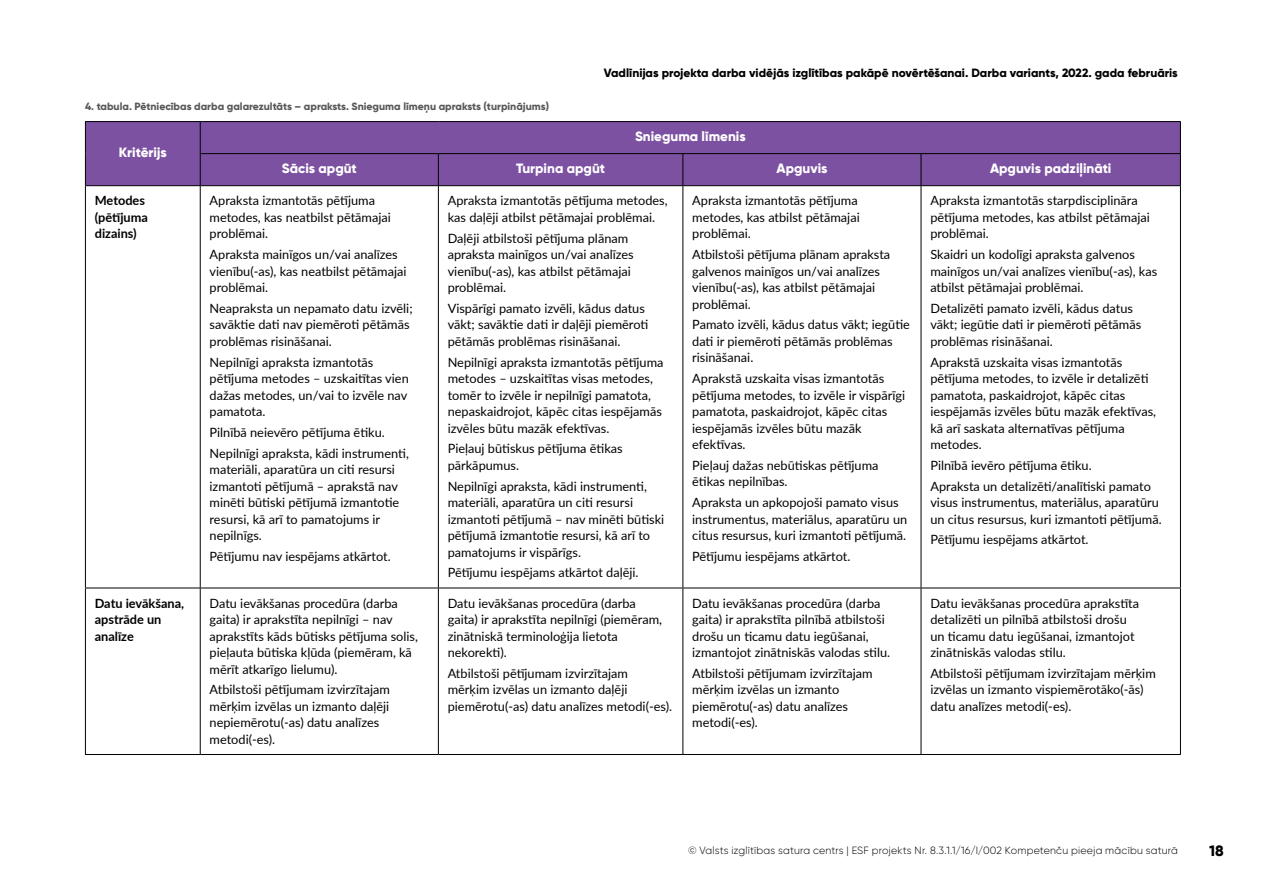
<style>
.page{position:relative;width:1263px;height:893px;background:#fff}
.page>*{position:absolute;margin:0;border:0;box-sizing:border-box;transform-origin:0 0}
.t1{font:800 15px "Gilroy";color:#000}
.t2{font:800 13.5px "Gilroy";color:#fff}
.t3{font:12.75px/16.5px "Lato";color:#000}
.t4{font:700 12.75px/16.5px "Lato";color:#000}
.t5{font:800 12px "Gilroy";color:#000}
.t6{font:300 10.5px "Gilroy";letter-spacing:.02em;color:#000}
.t7{font:800 10.5px "Gilroy";color:#58595b}
</style>
<div class="page">
<div style="left:86px;top:122px;width:1094px;height:63px;background:#7c51a1"></div>
<hr style="left:200px;top:122px;width:1px;height:31px;background:#000">
<hr style="left:200px;top:153px;width:238px;height:1px;background:#000">
<hr style="left:200px;top:154px;width:1px;height:31px;background:#000">
<hr style="left:438px;top:153px;width:245px;height:1px;background:#000">
<hr style="left:438px;top:154px;width:1px;height:31px;background:#000">
<hr style="left:683px;top:153px;width:238px;height:1px;background:#000">
<hr style="left:682px;top:154px;width:1px;height:31px;background:#000">
<hr style="left:921px;top:153px;width:260px;height:1px;background:#000">
<hr style="left:921px;top:154px;width:1px;height:31px;background:#000">
<hr style="left:200px;top:186px;width:1px;height:402px;background:#000">
<hr style="left:438px;top:186px;width:1px;height:402px;background:#000">
<hr style="left:682px;top:186px;width:1px;height:402px;background:#000">
<hr style="left:921px;top:186px;width:1px;height:402px;background:#000">
<hr style="left:85px;top:588px;width:115px;height:1px;background:#000">
<hr style="left:200px;top:588px;width:238px;height:1px;background:#000">
<hr style="left:200px;top:588px;width:1px;height:166px;background:#000">
<hr style="left:438px;top:588px;width:245px;height:1px;background:#000">
<hr style="left:438px;top:588px;width:1px;height:166px;background:#000">
<hr style="left:683px;top:588px;width:238px;height:1px;background:#000">
<hr style="left:682px;top:588px;width:1px;height:166px;background:#000">
<hr style="left:921px;top:588px;width:260px;height:1px;background:#000">
<hr style="left:921px;top:588px;width:1px;height:166px;background:#000">
<hr style="left:85px;top:754px;width:115px;height:1px;background:#000">
<hr style="left:200px;top:754px;width:238px;height:1px;background:#000">
<hr style="left:438px;top:754px;width:245px;height:1px;background:#000">
<hr style="left:683px;top:754px;width:238px;height:1px;background:#000">
<hr style="left:921px;top:754px;width:260px;height:1px;background:#000">
<hr style="left:85px;top:121px;width:115px;height:1px;background:#000">
<hr style="left:85px;top:122px;width:1px;height:32px;background:#000">
<hr style="left:200px;top:121px;width:238px;height:1px;background:#000">
<hr style="left:438px;top:121px;width:245px;height:1px;background:#000">
<hr style="left:683px;top:121px;width:238px;height:1px;background:#000">
<hr style="left:921px;top:121px;width:260px;height:1px;background:#000">
<hr style="left:1180px;top:122px;width:1px;height:31px;background:#000">
<hr style="left:85px;top:154px;width:1px;height:31px;background:#000">
<hr style="left:1180px;top:154px;width:1px;height:31px;background:#000">
<hr style="left:85px;top:185px;width:115px;height:1px;background:#000">
<hr style="left:200px;top:185px;width:238px;height:1px;background:#000">
<hr style="left:438px;top:185px;width:245px;height:1px;background:#000">
<hr style="left:683px;top:185px;width:238px;height:1px;background:#000">
<hr style="left:921px;top:185px;width:260px;height:1px;background:#000">
<hr style="left:85px;top:186px;width:1px;height:402px;background:#000">
<hr style="left:1180px;top:186px;width:1px;height:402px;background:#000">
<hr style="left:85px;top:588px;width:1px;height:166px;background:#000">
<hr style="left:1180px;top:588px;width:1px;height:166px;background:#000">
<p class="t7" style="left:85px;top:100px;width:465px">4. tabula. Pētniecības darba galarezultāts – apraksts. Snieguma līmeņu apraksts (turpinājums)</p>
<p class="t2" style="left:119px;top:144px;width:50px">Kritērijs</p>
<p class="t5" style="left:604px;top:65px;width:575px">Vadlīnijas projekta darba vidējās izglītības pakāpē novērtēšanai. Darba variants, 2022. gada februāris</p>
<p class="t2" style="left:635px;top:128px;width:112px">Snieguma līmenis</p>
<p class="t2" style="left:282px;top:160px;width:77px">Sācis apgūt</p>
<p class="t2" style="left:516px;top:160px;width:90px">Turpina apgūt</p>
<p class="t2" style="left:776px;top:160px;width:52px">Apguvis</p>
<p class="t2" style="left:990px;top:160px;width:123px">Apguvis padziļināti</p>
<p class="t4" style="left:95px;top:192px;width:55px">Metodes (pētījuma dizains)</p>
<p class="t3" style="left:210px;top:192px;width:183px">Apraksta izmantotās pētījuma metodes, kas neatbilst pētāmajai problēmai.</p>
<p class="t3" style="left:210px;top:246px;width:198px">Apraksta mainīgos un/vai analīzes vienību(-as), kas neatbilst pētāmajai problēmai.</p>
<p class="t3" style="left:210px;top:299px;width:205px">Neapraksta un nepamato datu izvēli; savāktie dati nav piemēroti pētāmās problēmas risināšanai.</p>
<p class="t3" style="left:210px;top:353px;width:201px">Nepilnīgi apraksta izmantotās pētījuma metodes – uzskaitītas vien dažas metodes, un/vai to izvēle nav pamatota.</p>
<p class="t3" style="left:210px;top:421px;width:201px;line-height:20.7px">Pilnībā neievēro pētījuma ētiku.<br>Nepilnīgi apraksta, kādi instrumenti,</p>
<p class="t3" style="left:210px;top:461px;width:191px">materiāli, aparatūra un citi resursi izmantoti pētījumā – aprakstā nav minēti būtiski pētījumā izmantotie resursi, kā arī to pamatojums ir nepilnīgs.</p>
<p class="t3" style="left:210px;top:547px;width:183px">Pētījumu nav iespējams atkārtot.</p>
<p class="t4" style="left:95px;top:594px;width:91px">Datu ievākšana, apstrāde un analīze</p>
<p class="t3" style="left:210px;top:594px;width:210px">Datu ievākšanas procedūra (darba gaita) ir aprakstīta nepilnīgi – nav aprakstīts kāds būtisks pētījuma solis, pieļauta būtiska kļūda (piemēram, kā mērīt atkarīgo lielumu).</p>
<p class="t3" style="left:210px;top:681px;width:182px">Atbilstoši pētījumam izvirzītajam mērķim izvēlas un izmanto daļēji nepiemērotu(-as) datu analīzes metodi(-es).</p>
<p class="t3" style="left:448px;top:192px;width:221px">Apraksta izmantotās pētījuma metodes, kas daļēji atbilst pētāmajai problēmai.</p>
<p class="t3" style="left:448px;top:229px;width:187px">Daļēji atbilstoši pētījuma plānam apraksta mainīgos un/vai analīzes vienību(-as), kas atbilst pētāmajai problēmai.</p>
<p class="t3" style="left:448px;top:299px;width:202px">Vispārīgi pamato izvēli, kādus datus vākt; savāktie dati ir daļēji piemēroti pētāmās problēmas risināšanai.</p>
<p class="t3" style="left:448px;top:353px;width:217px">Nepilnīgi apraksta izmantotās pētījuma metodes – uzskaitītas visas metodes, tomēr to izvēle ir nepilnīgi pamatota, nepaskaidrojot, kāpēc citas iespējamās izvēles būtu mazāk efektīvas.</p>
<p class="t3" style="left:448px;top:440px;width:176px">Pieļauj būtiskus pētījuma ētikas pārkāpumus.</p>
<p class="t3" style="left:448px;top:477px;width:218px">Nepilnīgi apraksta, kādi instrumenti, materiāli, aparatūra un citi resursi izmantoti pētījumā – nav minēti būtiski pētījumā izmantotie resursi, kā arī to pamatojums ir vispārīgs.</p>
<p class="t3" style="left:448px;top:564px;width:192px">Pētījumu iespējams atkārtot daļēji.</p>
<p class="t3" style="left:448px;top:594px;width:216px">Datu ievākšanas procedūra (darba gaita) ir aprakstīta nepilnīgi (piemēram, zinātniskā terminoloģija lietota nekorekti).</p>
<p class="t3" style="left:448px;top:664px;width:226px">Atbilstoši pētījumam izvirzītajam mērķim izvēlas un izmanto daļēji piemērotu(-as) datu analīzes metodi(-es).</p>
<p class="t3" style="left:692px;top:192px;width:169px">Apraksta izmantotās pētījuma metodes, kas atbilst pētāmajai problēmai.</p>
<p class="t3" style="left:692px;top:246px;width:200px">Atbilstoši pētījuma plānam apraksta galvenos mainīgos un/vai analīzes vienību(-as), kas atbilst pētāmajai problēmai.</p>
<p class="t3" style="left:692px;top:316px;width:219px">Pamato izvēli, kādus datus vākt; iegūtie dati ir piemēroti pētāmās problēmas risināšanai.</p>
<p class="t3" style="left:692px;top:370px;width:214px">Aprakstā uzskaita visas izmantotās pētījuma metodes, to izvēle ir vispārīgi pamatota, paskaidrojot, kāpēc citas iespējamās izvēles būtu mazāk efektīvas.</p>
<p class="t3" style="left:692px;top:456px;width:188px">Pieļauj dažas nebūtiskas pētījuma ētikas nepilnības.</p>
<p class="t3" style="left:692px;top:494px;width:216px">Apraksta un apkopojoši pamato visus instrumentus, materiālus, aparatūru un citus resursus, kuri izmantoti pētījumā.</p>
<p class="t3" style="left:692px;top:547px;width:160px">Pētījumu iespējams atkārtot.</p>
<p class="t3" style="left:692px;top:594px;width:199px">Datu ievākšanas procedūra (darba gaita) ir aprakstīta pilnībā atbilstoši drošu un ticamu datu iegūšanai, izmantojot zinātniskās valodas stilu.</p>
<p class="t3" style="left:692px;top:664px;width:182px">Atbilstoši pētījumam izvirzītajam mērķim izvēlas un izmanto piemērotu(-as) datu analīzes metodi(-es).</p>
<p class="t3" style="left:930px;top:192px;width:221px">Apraksta izmantotās starpdisciplināra pētījuma metodes, kas atbilst pētāmajai problēmai.</p>
<p class="t3" style="left:930px;top:246px;width:228px">Skaidri un kodolīgi apraksta galvenos mainīgos un/vai analīzes vienību(-as), kas atbilst pētāmajai problēmai.</p>
<p class="t3" style="left:930px;top:299px;width:212px">Detalizēti pamato izvēli, kādus datus vākt; iegūtie dati ir piemēroti pētāmās problēmas risināšanai.</p>
<p class="t3" style="left:930px;top:353px;width:227px">Aprakstā uzskaita visas izmantotās pētījuma metodes, to izvēle ir detalizēti pamatota, paskaidrojot, kāpēc citas iespējamās izvēles būtu mazāk efektīvas, kā arī saskata alternatīvas pētījuma metodes.</p>
<p class="t3" style="left:930px;top:454px;width:222px;line-height:20.7px">Pilnībā ievēro pētījuma ētiku.<br>Apraksta un detalizēti/analītiski pamato</p>
<p class="t3" style="left:930px;top:494px;width:233px">visus instrumentus, materiālus, aparatūru un citus resursus, kuri izmantoti pētījumā.</p>
<p class="t3" style="left:930px;top:531px;width:160px">Pētījumu iespējams atkārtot.</p>
<p class="t3" style="left:930px;top:594px;width:210px">Datu ievākšanas procedūra aprakstīta detalizēti un pilnībā atbilstoši drošu un ticamu datu iegūšanai, izmantojot zinātniskās valodas stilu.</p>
<p class="t3" style="left:930px;top:664px;width:227px">Atbilstoši pētījumam izvirzītajam mērķim izvēlas un izmanto vispiemērotāko(-ās) datu analīzes metodi(-es).</p>
<p class="t6" style="left:688px;top:844px;width:491px">© Valsts izglītības satura centrs | ESF projekts Nr. 8.3.1.1/16/I/002 Kompetenču pieeja mācību saturā</p>
<p class="t1" style="left:1209px;top:841px;width:16px">18</p>
</div>
